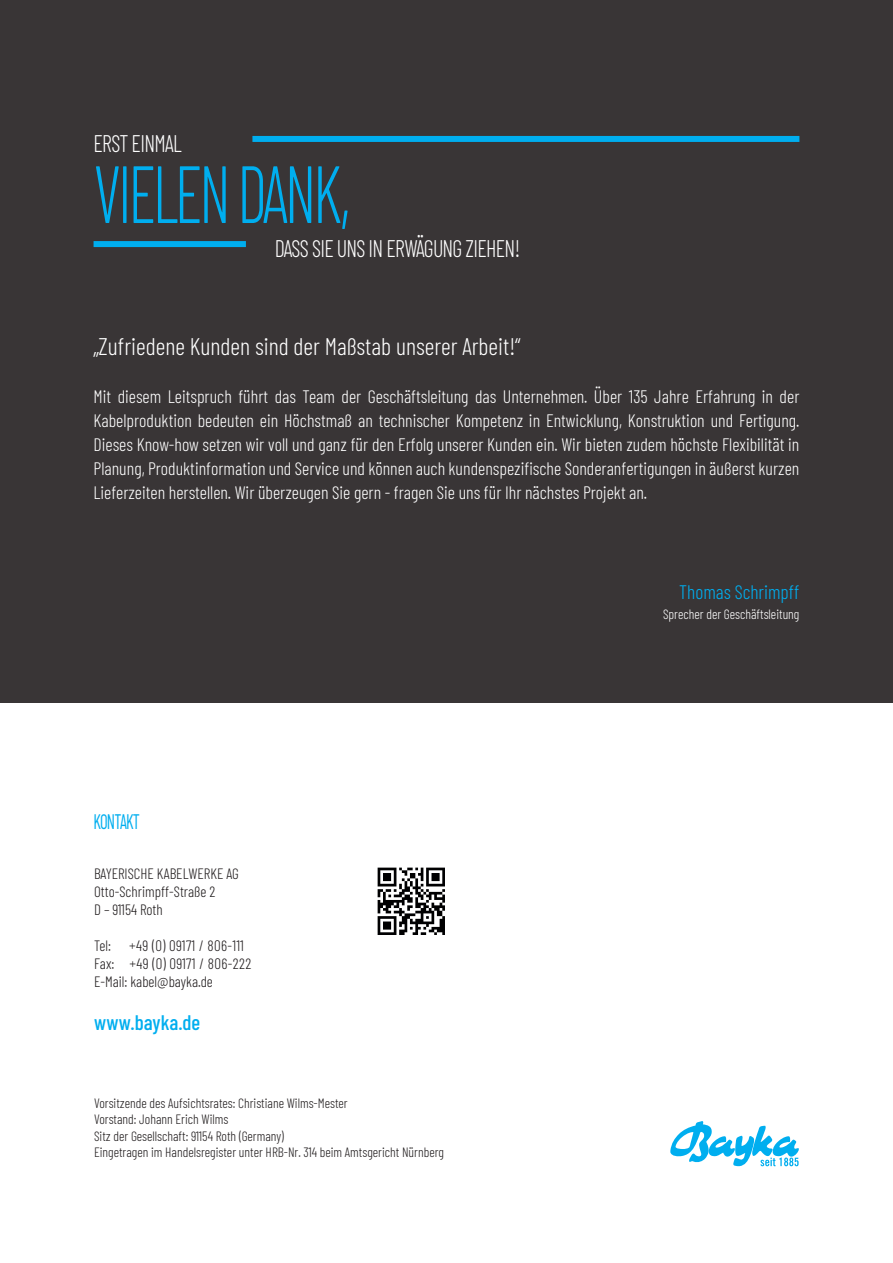
<style>
.page{position:relative;width:893px;height:1263px;background:#fff}
.page>*{position:absolute;margin:0;border:0;box-sizing:border-box;transform-origin:0 0}
.t1{font:300 81px "Barlow Condensed";letter-spacing:-.05em;color:#00aeef;scale:.8 1}
.t2{font:300 24px "Barlow Condensed";color:#fff}
.t3{font:300 24px "Barlow Condensed";letter-spacing:-.03em;color:#fff;scale:.92 1}
.t4{font:500 21px "Barlow Condensed";color:#00aeef}
.t5{font:21px "Barlow Condensed";letter-spacing:-.05em;color:#00aeef;scale:.8 1}
.t6{font:300 19.5px "Barlow Condensed";color:#00aeef}
.t7{font:300 18px/24px "Barlow Condensed";color:#fff;text-align:justify}
.t8{font:300 15px/18px "Barlow Condensed";color:#231f20}
.t9{font:300 13.5px/16.2px "Barlow Condensed";color:#231f20}
.t10{font:300 13.5px "Barlow Condensed";color:#fff}
</style>
<div class="page">
<div style="left:0;top:0;width:893px;height:703px;background:#393536"></div>
<div style="left:94px;top:241px;width:152px;height:6px;background:#00aeef"></div>
<div style="left:252px;top:136px;width:547px;height:6px;background:#00aeef"></div>
<svg style="left:670px;top:1121px;width:129px;height:45px"></svg>
<img style="left:377px;top:867px;width:68px;height:68px">
<h2 class="t3" style="left:94px;top:126px;width:97px">ERST EINMAL</h2>
<h1 class="t1" style="left:94px;top:136px;width:323px">VIELEN DANK,</h1>
<h2 class="t3" style="left:275px;top:232px;width:268px">DASS SIE UNS IN ERWÄGUNG ZIEHEN!</h2>
<h2 class="t2" style="left:94px;top:329px;width:429px">„Zufriedene Kunden sind der Maßstab unserer Arbeit!“</h2>
<p class="t7" style="left:94px;top:383px;width:707px">Mit diesem Leitspruch führt das Team der Geschäftsleitung das Unternehmen. Über 135 Jahre Erfahrung in der Kabelproduktion bedeuten ein Höchstmaß an technischer Kompetenz in Entwicklung, Konstruktion und Fertigung.<br>Dieses Know-how setzen wir voll und ganz für den Erfolg unserer Kunden ein. Wir bieten zudem höchste Flexibilität in Planung, Produktinformation und Service und können auch kundenspezifische Sonderanfertigungen in äußerst kurzen Lieferzeiten herstellen. Wir überzeugen Sie gern - fragen Sie uns für Ihr nächstes Projekt an.</p>
<p class="t6" style="left:679px;top:578px;width:122px">Thomas Schrimpff</p>
<p class="t5" style="left:94px;top:807px;width:60px">KONTAKT</p>
<p class="t8" style="left:94px;top:863px;width:146px">BAYERISCHE KABELWERKE AG<br>Otto-Schrimpff-Straße 2<br>D – 91154 Roth</p>
<p class="t8" style="left:94px;top:935px;width:159px">Tel: +49 (0) 09171 / 806-111<br>Fax: +49 (0) 09171 / 806-222<br>E-Mail: kabel@bayka.de</p>
<p class="t4" style="left:94px;top:1008px;width:108px">www.bayka.de</p>
<p class="t9" style="left:94px;top:1094px;width:351px">Vorsitzende des Aufsichtsrates: Christiane Wilms-Mester<br>Vorstand: Johann Erich Wilms<br>Sitz der Gesellschaft: 91154 Roth (Germany)<br>Eingetragen im Handelsregister unter HRB-Nr. 314 beim Amtsgericht Nürnberg</p>
<p class="t10" style="left:663px;top:605px;width:138px">Sprecher der Geschäftsleitung</p>
</div>
